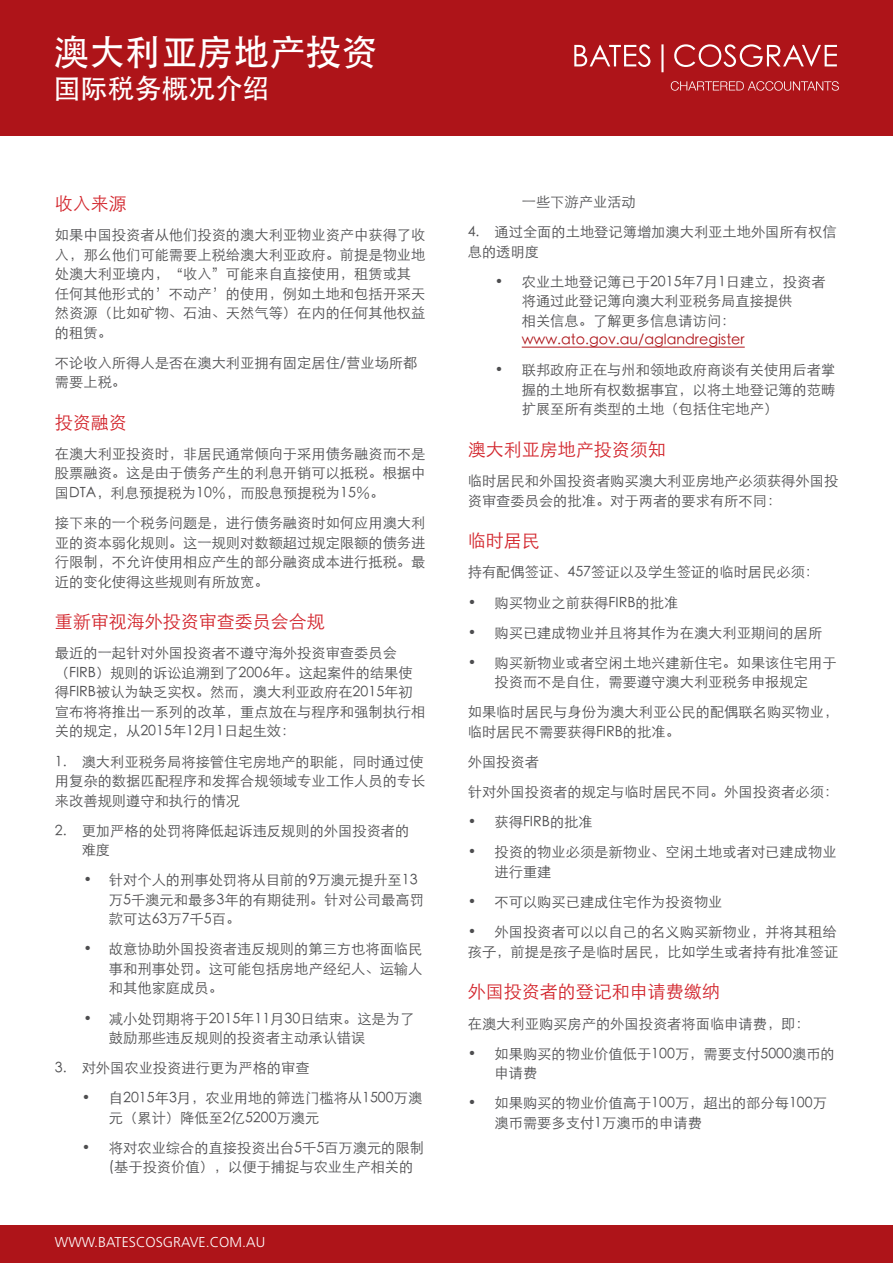
<style>
.page{position:relative;width:893px;height:1263px;background:#fff}
.page>*{position:absolute;margin:0;border:0;box-sizing:border-box;transform-origin:0 0}
.t1{font:36px "ST Heiti";color:#fff}
.t2{font:27px "ST Heiti";color:#fff}
.t3{font:18px "ST Xihei";color:#d2232a}
.t4{font:14.25px/19.5px "ST Xihei";color:#4d4d4f}
.t5{font:14.25px "ST Xihei";color:#ae1419}
.t6{font:300 14.25px "Frutiger";color:#fff}
</style>
<div class="page">
<div style="left:0;top:1226px;width:893px;height:37px;background:#ae1419"></div>
<div style="left:0;top:0;width:893px;height:135px;background:#ae1419"></div>
<svg style="left:671px;top:81px;width:168px;height:10px"></svg>
<svg style="left:574px;top:44px;width:263px;height:28px"></svg>
<hr style="left:522px;top:347px;width:223px;height:1px;background:#ae1419">
<h1 class="t1" style="left:54px;top:34px;width:325px">澳大利亚房地产投资</h1>
<h2 class="t2" style="left:54px;top:74px;width:217px">国际税务概况介绍</h2>
<p class="t3" style="left:55px;top:194px;width:73px">收入来源</p>
<p class="t4" style="left:55px;top:225px;width:372px">如果中国投资者从他们投资的澳大利亚物业资产中获得了收入，那么他们可能需要上税给澳大利亚政府。前提是物业地处澳大利亚境内，“收入”可能来自直接使用，租赁或其任何其他形式的’不动产’的使用，例如土地和包括开采天然资源（比如矿物、石油、天然气等）在内的任何其他权益的租赁。</p>
<p class="t4" style="left:55px;top:353px;width:364px">不论收入所得人是否在澳大利亚拥有固定居住/营业场所都需要上税。</p>
<p class="t3" style="left:55px;top:413px;width:73px">投资融资</p>
<p class="t4" style="left:55px;top:444px;width:372px;text-align:justify">在澳大利亚投资时，非居民通常倾向于采用债务融资而不是股票融资。这是由于债务产生的利息开销可以抵税。根据中国DTA，利息预提税为10％，而股息预提税为15％。</p>
<p class="t4" style="left:55px;top:513px;width:372px;text-align:justify">接下来的一个税务问题是，进行债务融资时如何应用澳大利亚的资本弱化规则。这一规则对数额超过规定限额的债务进行限制，不允许使用相应产生的部分融资成本进行抵税。最近的变化使得这些规则有所放宽。</p>
<p class="t3" style="left:55px;top:613px;width:271px">重新审视海外投资审查委员会合规</p>
<p class="t4" style="left:55px;top:643px;width:372px">最近的一起针对外国投资者不遵守海外投资审查委员会（FIRB）规则的诉讼追溯到了2006年。这起案件的结果使得FIRB被认为缺乏实权。然而，澳大利亚政府在2015年初宣布将将推出一系列的改革，重点放在与程序和强制执行相关的规定，从2015年12月1日起生效：</p>
<p class="t4" style="left:55px;top:752px;width:372px;text-align:justify">1. 澳大利亚税务局将接管住宅房地产的职能，同时通过使用复杂的数据匹配程序和发挥合规领域专业工作人员的专长来改善规则遵守和执行的情况</p>
<p class="t4" style="left:82px;top:821px;width:329px;text-indent:-27px">2. 更加严格的处罚将降低起诉违反规则的外国投资者的难度</p>
<p class="t4" style="left:109px;top:870px;width:317px;text-indent:-25px">• 针对个人的刑事处罚将从目前的9万澳元提升至13万5千澳元和最多3年的有期徒刑。针对公司最高罚款可达63万7千5百。</p>
<p class="t4" style="left:109px;top:939px;width:315px;text-align:justify;text-indent:-25px">• 故意协助外国投资者违反规则的第三方也将面临民事和刑事处罚。这可能包括房地产经纪人、运输人和其他家庭成员。</p>
<p class="t4" style="left:109px;top:1009px;width:307px;text-indent:-25px">• 减小处罚期将于2015年11月30日结束。这是为了鼓励那些违反规则的投资者主动承认错误</p>
<p class="t4" style="left:55px;top:1058px;width:256px">3. 对外国农业投资进行更为严格的审查</p>
<p class="t4" style="left:109px;top:1088px;width:315px;text-indent:-27px">• 自2015年3月，农业用地的筛选门槛将从1500万澳元（累计）降低至2亿5200万澳元</p>
<p class="t4" style="left:109px;top:1138px;width:317px;text-indent:-27px">• 将对农业综合的直接投资出台5千5百万澳元的限制(基于投资价值），以便于捕捉与农业生产相关的</p>
<p class="t6" style="left:55px;top:1234px;width:212px">WWW.BATESCOSGRAVE.COM.AU</p>
<p class="t4" style="left:522px;top:192px;width:115px">一些下游产业活动</p>
<p class="t4" style="left:468px;top:222px;width:370px">4. 通过全面的土地登记簿增加澳大利亚土地外国所有权信息的透明度</p>
<p class="t4" style="left:522px;top:272px;width:305px;text-indent:-27px">• 农业土地登记簿已于2015年7月1日建立，投资者将通过此登记簿向澳大利亚税务局直接提供<br>相关信息。了解更多信息请访问：</p>
<p class="t5" style="left:522px;top:333px;width:224px">www.ato.gov.au/aglandregister</p>
<p class="t4" style="left:522px;top:360px;width:315px;text-align:justify;text-indent:-27px">• 联邦政府正在与州和领地政府商谈有关使用后者掌握的土地所有权数据事宜，以将土地登记簿的范畴扩展至所有类型的土地（包括住宅地产）</p>
<p class="t3" style="left:468px;top:440px;width:199px">澳大利亚房地产投资须知</p>
<p class="t4" style="left:468px;top:471px;width:372px">临时居民和外国投资者购买澳大利亚房地产必须获得外国投资审查委员会的批准。对于两者的要求有所不同：</p>
<p class="t3" style="left:468px;top:532px;width:73px">临时居民</p>
<p class="t4" style="left:468px;top:562px;width:353px">持有配偶签证、457签证以及学生签证的临时居民必须：</p>
<p class="t4" style="left:468px;top:593px;width:212px">• 购买物业之前获得FIRB的批准</p>
<p class="t4" style="left:468px;top:623px;width:356px">• 购买已建成物业并且将其作为在澳大利亚期间的居所</p>
<p class="t4" style="left:468px;top:653px;width:370px;text-align:center">• 购买新物业或者空闲土地兴建新住宅。如果该住宅用于投资而不是自住，需要遵守澳大利亚税务申报规定</p>
<p class="t4" style="left:468px;top:702px;width:372px">如果临时居民与身份为澳大利亚公民的配偶联名购买物业，临时居民不需要获得FIRB的批准。</p>
<p class="t4" style="left:468px;top:747px;width:372px;line-height:30.2px">外国投资者<br>针对外国投资者的规定与临时居民不同。外国投资者必须：</p>
<p class="t4" style="left:468px;top:812px;width:127px">• 获得FIRB的批准</p>
<p class="t4" style="left:495px;top:842px;width:344px;text-indent:-27px">• 投资的物业必须是新物业、空闲土地或者对已建成物业进行重建</p>
<p class="t4" style="left:468px;top:892px;width:256px">• 不可以购买已建成住宅作为投资物业</p>
<p class="t4" style="left:468px;top:922px;width:372px">• 外国投资者可以以自己的名义购买新物业，并将其租给孩子，前提是孩子是临时居民，比如学生或者持有批准签证</p>
<p class="t3" style="left:468px;top:983px;width:253px">外国投资者的登记和申请费缴纳</p>
<p class="t4" style="left:468px;top:1014px;width:344px">在澳大利亚购买房产的外国投资者将面临申请费，即：</p>
<p class="t4" style="left:495px;top:1044px;width:342px;text-indent:-27px">• 如果购买的物业价值低于100万，需要支付5000澳币的申请费</p>
<p class="t4" style="left:495px;top:1093px;width:334px;text-indent:-27px">• 如果购买的物业价值高于100万，超出的部分每100万澳币需要多支付1万澳币的申请费</p>
</div>
